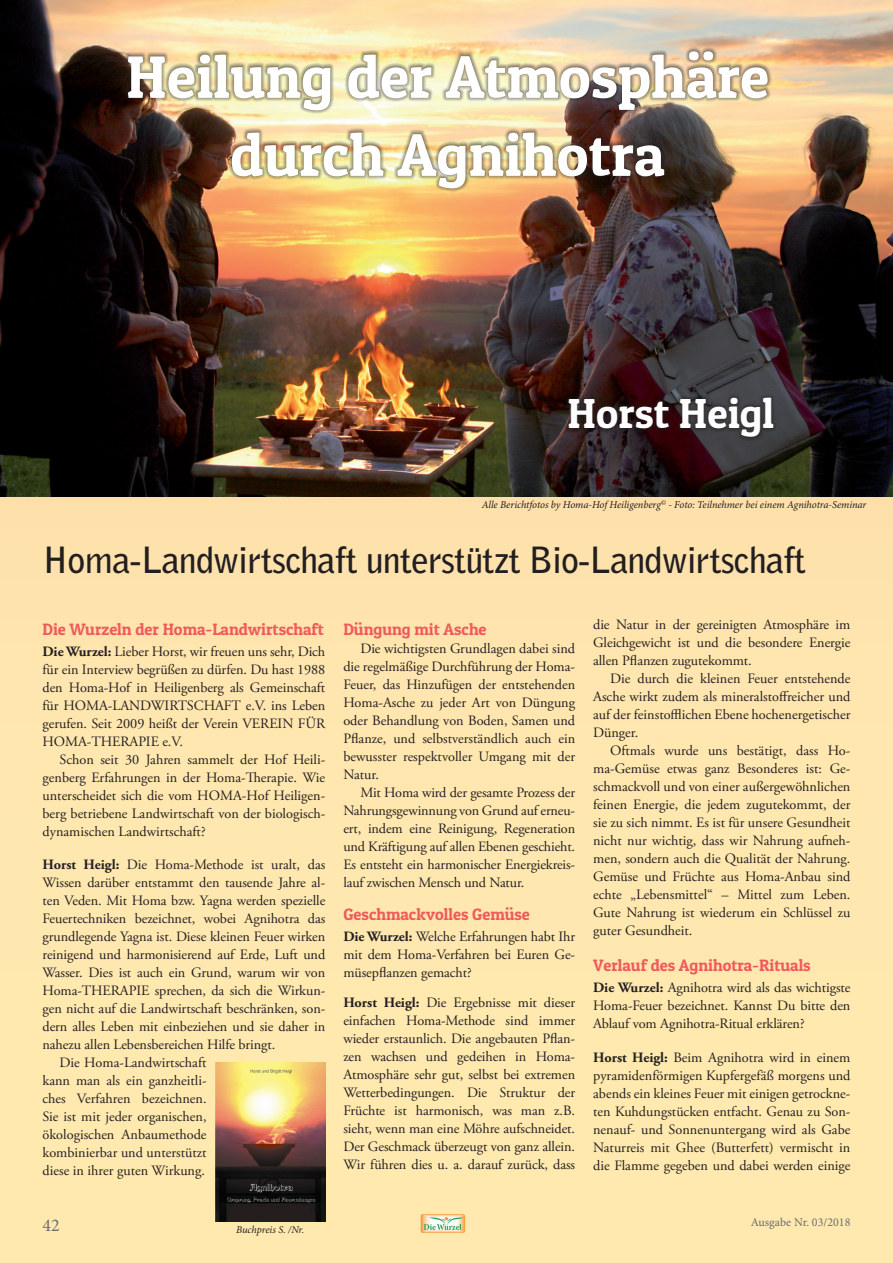
<style>
.page{position:relative;width:893px;height:1263px;background:#ffe8af}
.page>*{position:absolute;margin:0;border:0;box-sizing:border-box;transform-origin:0 0}
.Hauptüberschrift{font:60px "Patua One";color:#fff}
.Hauptüberschrift-2{font:42px "Patua One";color:#fff}
.t1{font:700 36px "Bell Gothic Std";letter-spacing:-.025em;color:#231f20}
.t2{font:18px "Minion Pro";color:#6c6d70}
.Teilüberschriften_Ro{font:16.5px "Patua One";color:#f0595b}
.Frage_Antwort_Garamo{font:14.25px/18px "Adobe Garamond Pro";letter-spacing:-.005em;color:#231f20;text-align:justify}
.GaramondZeitschrifte{font:14.25px/18px "Adobe Garamond Pro";color:#231f20;text-align:justify}
.t3{font:12px "Minion Pro";color:#6c6d70}
.Fotoerklärung{font:italic 10.5px "Minion Pro";letter-spacing:-.01em;color:#231f20}
.s1{font-weight:700}
</style>
<div class="page">
<img style="left:0;top:0;width:893px;height:496px">
<svg style="left:565px;top:394px;width:212px;height:47px;background:#302427"></svg>
<img style="left:124px;top:48px;width:647px;height:144px">
<img style="left:420px;top:1214px;width:45px;height:19px">
<img style="left:215px;top:1062px;width:110px;height:159px">
<p class="Hauptüberschrift" style="left:126px;top:40px;width:645px">Heilung der Atmosphäre</p>
<p class="Hauptüberschrift" style="left:230px;top:118px;width:436px">durch Agnihotra</p>
<p class="Hauptüberschrift-2" style="left:567px;top:387px;width:208px">Horst Heigl</p>
<p class="Fotoerklärung" style="left:482px;top:497px;width:386px">Alle Berichtfotos by Homa-Hof Heiligenberg<sup>©</sup> - Foto: Teilnehmer bei einem Agnihotra-Seminar</p>
<p class="t1" style="left:43px;top:539px;width:765px">Homa-Landwirtschaft unterstützt Bio-Landwirtschaft</p>
<p class="Teilüberschriften_Ro" style="left:43px;top:619px;width:283px">Die Wurzeln der Homa-Landwirtschaft</p>
<p class="Frage_Antwort_Garamo" style="left:43px;top:643px;width:284px"><span class="s1">Die Wurzel:</span> Lieber Horst, wir freuen uns sehr, Dich für ein Interview begrüßen zu dürfen. Du hast 1988 den Homa-Hof in Heiligenberg als Gemeinschaft für HOMA-LANDWIRTSCHAFT e.V. ins Leben gerufen. Seit 2009 heißt der Verein VEREIN FÜR HOMA-THERAPIE e.V.</p>
<p class="GaramondZeitschrifte" style="left:43px;top:751px;width:284px;text-indent:17px">Schon seit 30 Jahren sammelt der Hof Heili&shy;genberg Erfahrungen in der Homa-Therapie. Wie unterscheidet sich die vom HOMA-Hof Heiligen&shy;berg betriebene Landwirtschaft von der biologisch&shy;dynamischen Landwirtschaft?</p>
<p class="Frage_Antwort_Garamo" style="left:43px;top:856px;width:284px"><span class="s1">Horst Heigl:</span> Die Homa-Methode ist uralt, das Wissen darüber entstammt den tausende Jahre al&shy;ten Veden. Mit Homa bzw. Yagna werden spezielle Feuertechniken bezeichnet, wobei Agnihotra das grundlegende Yagna ist. Diese kleinen Feuer wirken reinigend und harmonisierend auf Erde, Luft und Wasser. Dies ist auch ein Grund, warum wir von Homa-THERAPIE sprechen, da sich die Wirkun&shy;gen nicht auf die Landwirtschaft beschränken, son&shy;dern alles Leben mit einbeziehen und sie daher in nahezu allen Lebensbereichen Hilfe bringt.</p>
<p class="GaramondZeitschrifte" style="left:43px;top:1054px;width:166px;text-indent:17px">Die Homa-Landwirtschaft kann man als ein ganzheitli&shy;ches Verfahren bezeichnen.<br>Sie ist mit jeder organischen, ökologischen Anbaumethode kombinierbar und unterstützt diese in ihrer guten Wirkung.</p>
<p class="Teilüberschriften_Ro" style="left:343px;top:619px;width:145px">Düngung mit Asche</p>
<p class="GaramondZeitschrifte" style="left:343px;top:640px;width:233px;text-indent:17px">Die wichtigsten Grundlagen dabei sind die regelmäßige Durchführung der Homa-Feuer, das Hinzufügen der entstehenden Homa-Asche zu jeder Art von Düngung oder Behandlung von Boden, Samen und Pflanze, und selbstverständlich auch ein bewusster respektvoller Umgang mit der Natur.</p>
<p class="GaramondZeitschrifte" style="left:343px;top:784px;width:233px;text-indent:17px">Mit Homa wird der gesamte Prozess der Nahrungsgewinnung von Grund auf erneu&shy;ert, indem eine Reinigung, Regeneration und Kräftigung auf allen Ebenen geschieht.<br>Es entsteht ein harmonischer Energiekreis&shy;lauf zwischen Mensch und Natur.</p>
<p class="Teilüberschriften_Ro" style="left:343px;top:904px;width:188px">Geschmackvolles Gemüse</p>
<p class="Frage_Antwort_Garamo" style="left:343px;top:928px;width:233px"><span class="s1">Die Wurzel:</span> Welche Erfahrungen habt Ihr mit dem Homa-Verfahren bei Euren Ge&shy;müsepflanzen gemacht?</p>
<p class="Frage_Antwort_Garamo" style="left:343px;top:994px;width:233px"><span class="s1">Horst Heigl:</span> Die Ergebnisse mit dieser einfachen Homa-Methode sind immer wieder erstaunlich. Die angebauten Pflan&shy;zen wachsen und gedeihen in Homa-Atmosphäre sehr gut, selbst bei extremen Wetterbedingungen. Die Struktur der Früchte ist harmonisch, was man z.B. sieht, wenn man eine Möhre aufschneidet.<br>Der Geschmack überzeugt von ganz allein.<br>Wir führen dies u. a. darauf zurück, dass</p>
<p class="Frage_Antwort_Garamo" style="left:593px;top:616px;width:259px">die Natur in der gereinigten Atmosphäre im Gleichgewicht ist und die besondere Energie allen Pflanzen zugutekommt.</p>
<p class="GaramondZeitschrifte" style="left:593px;top:670px;width:259px;text-indent:17px">Die durch die kleinen Feuer entstehende Asche wirkt zudem als mineralstoffreicher und auf der feinstofflichen Ebene hochenergetischer Dünger.</p>
<p class="GaramondZeitschrifte" style="left:593px;top:742px;width:259px;text-indent:17px">Oftmals wurde uns bestätigt, dass Ho&shy;ma-Gemüse etwas ganz Besonderes ist: Ge&shy;schmackvoll und von einer außergewöhnlichen feinen Energie, die jedem zugutekommt, der sie zu sich nimmt. Es ist für unsere Gesundheit nicht nur wichtig, dass wir Nahrung aufneh&shy;men, sondern auch die Qualität der Nahrung.<br>Gemüse und Früchte aus Homa-Anbau sind echte „Lebensmittel“ – Mittel zum Leben.<br>Gute Nahrung ist wiederum ein Schlüssel zu guter Gesundheit.</p>
<p class="Teilüberschriften_Ro" style="left:593px;top:955px;width:219px">Verlauf des Agnihotra-Rituals</p>
<p class="Frage_Antwort_Garamo" style="left:593px;top:979px;width:259px"><span class="s1">Die Wurzel:</span> Agnihotra wird als das wichtigste Homa-Feuer bezeichnet. Kannst Du bitte den Ablauf vom Agnihotra-Ritual erklären?</p>
<p class="Frage_Antwort_Garamo" style="left:593px;top:1048px;width:259px"><span class="s1">Horst Heigl:</span> Beim Agnihotra wird in einem pyramidenförmigen Kupfergefäß morgens und abends ein kleines Feuer mit einigen getrockne&shy;ten Kuhdungstücken entfacht. Genau zu Son&shy;nenauf- und Sonnenuntergang wird als Gabe Naturreis mit Ghee (Butterfett) vermischt in die Flamme gegeben und dabei werden einige</p>
<p class="t2" style="left:43px;top:1213px;width:19px">42</p>
<p class="t3" style="left:751px;top:1214px;width:101px">Ausgabe Nr. 03/2018</p>
<p class="Fotoerklärung" style="left:236px;top:1222px;width:70px">Buchpreis S. /Nr.</p>
</div>
